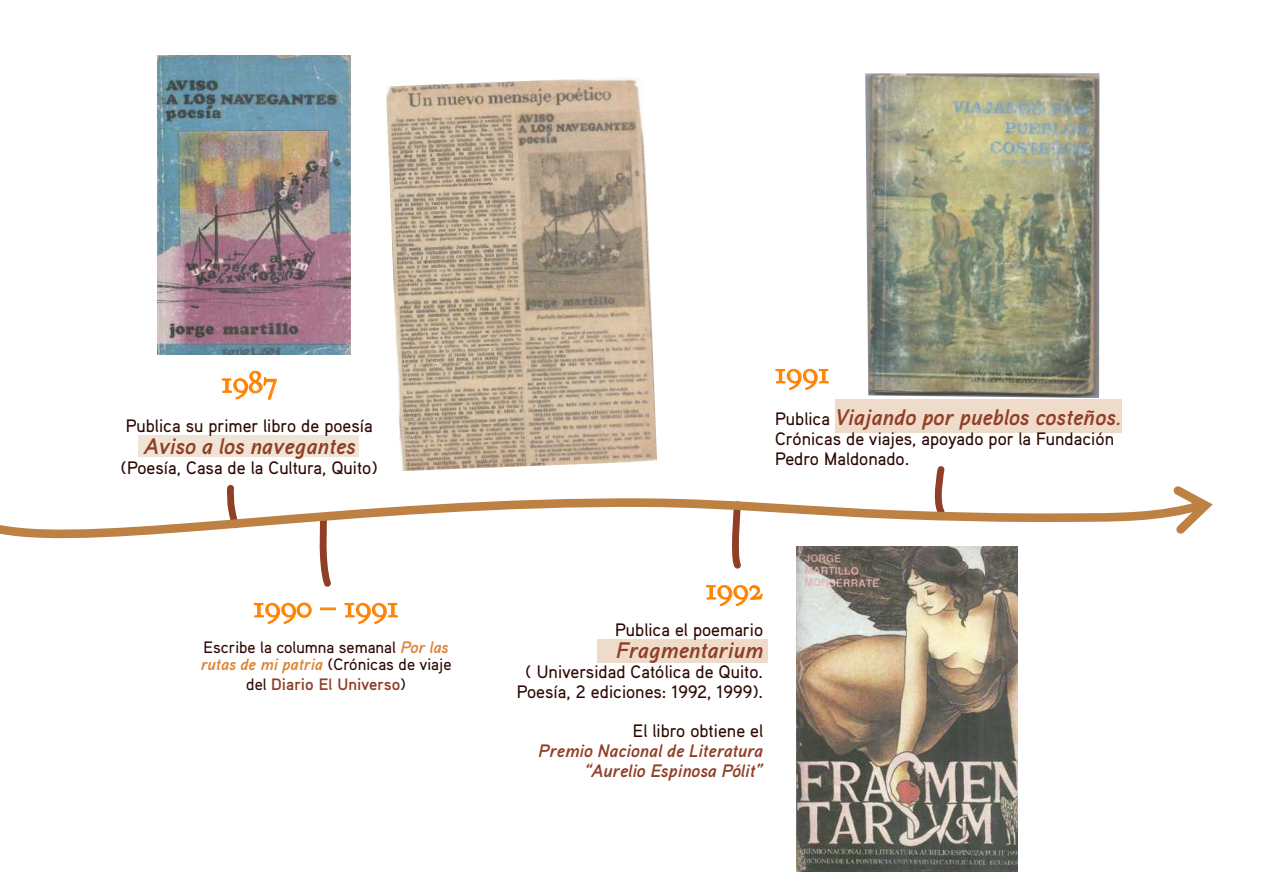
<style>
.page{position:relative;width:1263px;height:893px;background:#fff}
.page>*{position:absolute;margin:0;border:0;box-sizing:border-box;transform-origin:0 0}
.t1{font:31.5px "Goudy Bookletter 1911";color:#ff8200}
.t2{font:italic 700 22.5px "Aaux Pro";color:#903e26}
.t3{font:500 18px/19.8px "Aaux Pro";color:#2c0700}
.t4{font:italic 700 18px/19.8px "Aaux Pro";color:#903e26;text-align:right}
.t5{font:500 16.5px/16.8px "Aaux Pro";color:#2c0700}
.t6{font:700 16.5px "Aaux Pro";color:#903e26}
.s1{font-weight:700;font-style:italic;color:#dd8433}
.s2{font-weight:500;color:#2c0700}
.s3{font-weight:500;font-style:normal;font-size:18px;color:#2c0700}
</style>
<div class="page">
<div style="left:598px;top:639px;width:170px;height:24px;background:#efdbca"></div>
<div style="left:835px;top:399px;width:286px;height:34px;background:#efdbca"></div>
<svg style="left:226px;top:484px;width:8px;height:9px"></svg>
<svg style="left:319px;top:548px;width:12px;height:39px"></svg>
<svg style="left:934px;top:466px;width:11px;height:27px"></svg>
<svg style="left:732px;top:548px;width:9px;height:21px"></svg>
<svg style="left:1173px;top:486px;width:19px;height:7px"></svg>
<svg style="left:0;top:493px;width:1213px;height:55px"></svg>
<svg style="left:254px;top:602px;width:58px;height:22px"></svg>
<svg style="left:320px;top:608px;width:16px;height:2px"></svg>
<svg style="left:344px;top:602px;width:54px;height:22px"></svg>
<div style="left:138px;top:435px;width:221px;height:22px;background:#f0e4d4"></div>
<svg style="left:222px;top:370px;width:55px;height:30px"></svg>
<img style="left:157px;top:56px;width:194px;height:299px">
<img style="left:386px;top:77px;width:271px;height:394px">
<img style="left:865px;top:73px;width:234px;height:325px">
<img style="left:796px;top:546px;width:222px;height:326px">
<svg style="left:775px;top:368px;width:54px;height:22px"></svg>
<svg style="left:706px;top:585px;width:57px;height:21px"></svg>
<h1 class="t1" style="left:221px;top:362px;width:57px">1987</h1>
<p class="t3" style="left:126px;top:415px;width:249px">Publica su primer libro de poesía</p>
<p class="t2" style="left:143px;top:432px;width:215px">Aviso a los navegantes</p>
<p class="t3" style="left:121px;top:458px;width:258px">(Poesía, Casa de la Cultura, Quito)</p>
<h1 class="t1" style="left:254px;top:586px;width:147px">1990 – 1991</h1>
<p class="t5" style="left:201px;top:639px;width:252px">Escribe la columna semanal <span class="s1">Por las rutas de mi patria</span> (Crónicas de viaje</p>
<p class="t6" style="left:246px;top:674px;width:161px"><span class="s2">del</span> Diario El Universo<span class="s2">)</span></p>
<h1 class="t1" style="left:775px;top:352px;width:56px">1991</h1>
<p class="t2" style="left:775px;top:403px;width:348px"><span class="s3">Publica</span> Viajando por pueblos costeños.</p>
<p class="t3" style="left:775px;top:428px;width:341px">Crónicas de viajes, apoyado por la Fundación<br>Pedro Maldonado.</p>
<h1 class="t1" style="left:706px;top:569px;width:59px">1992</h1>
<p class="t3" style="left:615px;top:619px;width:150px">Publica el poemario</p>
<p class="t2" style="left:616px;top:636px;width:149px">Fragmentarium</p>
<p class="t3" style="left:517px;top:661px;width:248px;text-align:center">( Universidad Católica de Quito.<br>Poesía, 2 ediciones: 1992, 1999).</p>
<p class="t3" style="left:633px;top:721px;width:132px">El libro obtiene el</p>
<p class="t4" style="left:538px;top:740px;width:227px">Premio Nacional de Literatura “Aurelio Espinosa Pólit”</p>
</div>
